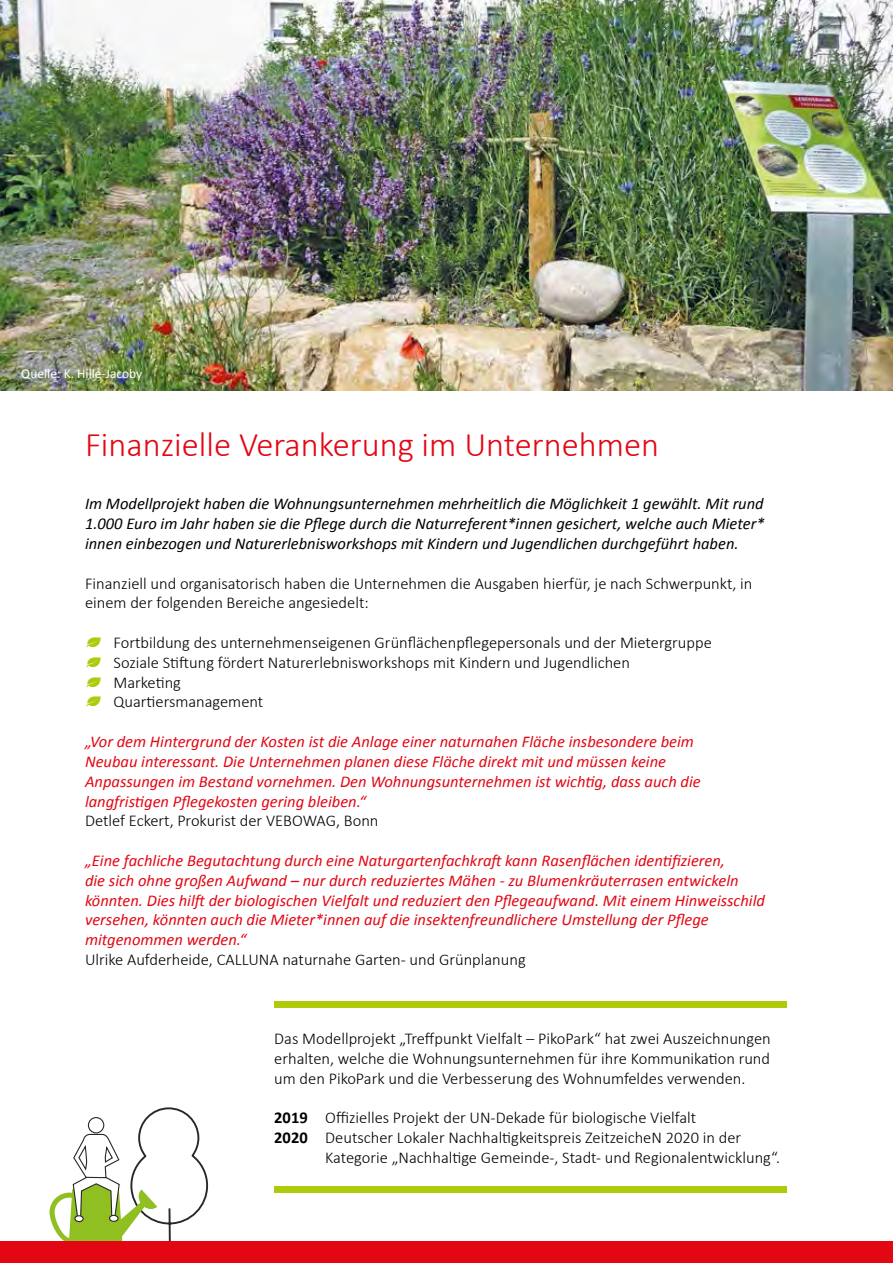
<style>
.page{position:relative;width:893px;height:1263px;background:#fff}
.page>*{position:absolute;margin:0;border:0;box-sizing:border-box;transform-origin:0 0}
.t1{font:300 34.5px "Calibri";color:#e30613}
.t2{font:300 16.5px/19.8px "Calibri";color:#000}
.t3{font:italic 16.5px/19.8px "Calibri";color:#e30613}
.t4{font:italic 16.5px/19.8px "Calibri";color:#000;text-align:justify}
.t5{font:13.5px "Calibri";color:#fff}
.s1{font-weight:700}
</style>
<div class="page">
<svg style="left:50px;top:1107px;width:157px;height:135px"></svg>
<div style="left:88px;top:1117px;width:16px;height:16px;background:#fff;border-radius:50%"></div>
<div style="left:88px;top:1117px;width:16px;height:16px;border:1px solid #282827;border-radius:50%"></div>
<div style="left:75px;top:1216px;width:8px;height:5px;background:#fff;border-radius:50%"></div>
<div style="left:74px;top:1215px;width:10px;height:7px;border:1px solid #282827;border-radius:50%"></div>
<div style="left:109px;top:1215px;width:9px;height:6px;background:#fff;border-radius:50%"></div>
<div style="left:109px;top:1215px;width:10px;height:7px;border:1px solid #282827;border-radius:50%"></div>
<div style="left:0;top:1242px;width:893px;height:21px;background:#e30613"></div>
<img style="left:0;top:0;width:893px;height:391px">
<div style="left:274px;top:1001px;width:513px;height:7px;background:#afca0b"></div>
<div style="left:274px;top:1187px;width:513px;height:6px;background:#afca0b"></div>
<p class="t5" style="left:21px;top:365px;width:123px">Quelle: K. Hille-Jacoby</p>
<h1 class="t1" style="left:85px;top:423px;width:575px">Finanzielle Verankerung im Unternehmen</h1>
<p class="t4" style="left:85px;top:493px;width:681px">Im Modellprojekt haben die Wohnungsunternehmen mehrheitlich die Möglichkeit 1 gewählt. Mit rund 1.000 Euro im Jahr haben sie die Pflege durch die Naturreferent*innen gesichert, welche auch Mieter* innen einbezogen und Naturerlebnisworkshops mit Kindern und Jugendlichen durchgeführt haben.</p>
<p class="t2" style="left:85px;top:573px;width:669px">Finanziell und organisatorisch haben die Unternehmen die Ausgaben hierfür, je nach Schwerpunkt, in einem der folgenden Bereiche angesiedelt:</p>
<p class="t2" style="left:114px;top:632px;width:600px">Fortbildung des unternehmenseigenen Grünflächenpflegepersonals und der Mietergruppe Soziale Stiftung fördert Naturerlebnisworkshops mit Kindern und Jugendlichen<br>Marketing<br>Quartiersmanagement</p>
<p class="t3" style="left:85px;top:731px;width:617px">„Vor dem Hintergrund der Kosten ist die Anlage einer naturnahen Fläche insbesondere beim Neubau interessant. Die Unternehmen planen diese Fläche direkt mit und müssen keine Anpassungen im Bestand vornehmen. Den Wohnungsunternehmen ist wichtig, dass auch die langfristigen Pflegekosten gering bleiben.“</p>
<p class="t2" style="left:85px;top:811px;width:295px">Detlef Eckert, Prokurist der VEBOWAG, Bonn</p>
<p class="t3" style="left:85px;top:850px;width:681px">„Eine fachliche Begutachtung durch eine Naturgartenfachkraft kann Rasenflächen identifizieren,<br>die sich ohne großen Aufwand – nur durch reduziertes Mähen - zu Blumenkräuterrasen entwickeln könnten. Dies hilft der biologischen Vielfalt und reduziert den Pflegeaufwand. Mit einem Hinweisschild versehen, könnten auch die Mieter*innen auf die insektenfreundlichere Umstellung der Pflege mitgenommen werden.“</p>
<p class="t2" style="left:85px;top:949px;width:442px">Ulrike Aufderheide, CALLUNA naturnahe Garten- und Grünplanung</p>
<p class="t2" style="left:274px;top:1028px;width:498px;text-align:justify">Das Modellprojekt „Treffpunkt Vielfalt – PikoPark“ hat zwei Auszeichnungen erhalten, welche die Wohnungsunternehmen für ihre Kommunikation rund um den PikoPark und die Verbesserung des Wohnumfeldes verwenden.</p>
<p class="t2" style="left:274px;top:1108px;width:423px"><span class="s1">2019</span> Offizielles Projekt der UN-Dekade für biologische Vielfalt</p>
<p class="t2" style="left:274px;top:1127px;width:468px"><span class="s1">2020</span> Deutscher Lokaler Nachhaltigkeitspreis ZeitzeicheN 2020 in der</p>
<p class="t2" style="left:325px;top:1147px;width:456px">Kategorie „Nachhaltige Gemeinde-, Stadt- und Regionalentwicklung“.</p>
</div>
